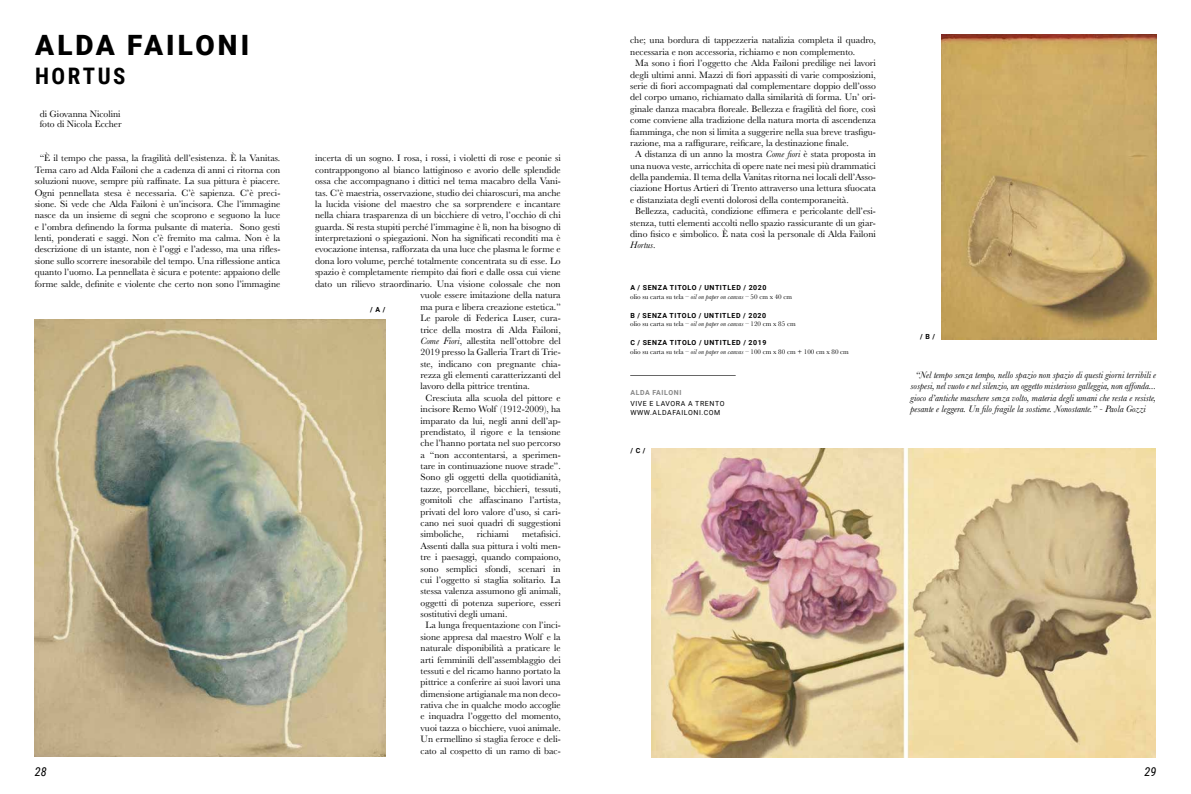
<style>
.page{position:relative;width:1191px;height:794px;background:#fff}
.page>*{position:absolute;margin:0;border:0;box-sizing:border-box;transform-origin:0 0}
.t1{font:900 28px "Roboto";letter-spacing:.105em;color:#000}
.t2{font:700 22.75px "Roboto Condensed";letter-spacing:.11em;color:#000}
.t3{font:italic 12.25px "Roboto Condensed";color:#000}
.t4{font:9.62px/11.4px "Baskerville";color:#000}
.t5{font:italic 9.62px/11.4px "Baskerville";color:#000;text-align:justify}
.t6{font:7px "Baskerville";color:#000}
.t7{font:700 7px "Roboto";letter-spacing:.085em;color:#000}
.t8{font:7px/8.8px "Roboto";letter-spacing:.085em;color:#000}
.t9{font:700 7px "Roboto";letter-spacing:.085em;color:#878787}
.s1{font-style:italic}
.s2{font-style:normal}
</style>
<div class="page">
<hr style="left:630px;top:375px;width:105px;height:1px;background:#000">
<img style="left:35px;top:319px;width:350px;height:437px">
<img style="left:941px;top:35px;width:215px;height:304px">
<img style="left:652px;top:448px;width:503px;height:309px">
<h1 class="t1" style="left:35px;top:29px;width:215px">ALDA FAILONI</h1>
<h2 class="t2" style="left:35px;top:63px;width:92px">HORTUS</h2>
<p class="t4" style="left:40px;top:109px;width:83px;line-height:9.6px">di Giovanna Nicolini foto di Nicola Eccher</p>
<p class="t4" style="left:35px;top:152px;width:247px;text-align:center">“È il tempo che passa, la fragilità dell’esistenza. È la Vanitas.<br>Tema caro ad Alda Failoni che a cadenza di anni ci ritorna con soluzioni nuove, sempre più raffinate. La sua pittura è piacere.<br>Ogni pennellata stesa è necessaria. C’è sapienza. C’è preci&shy;sione. Si vede che Alda Failoni è un’incisora. Che l’immagine nasce da un insieme di segni che scoprono e seguono la luce e l’ombra definendo la forma pulsante di materia. Sono gesti lenti, ponderati e saggi. Non c’è fremito ma calma. Non è la descrizione di un istante, non è l’oggi e l’adesso, ma una rifles&shy;sione sullo scorrere inesorabile del tempo. Una riflessione antica quanto l’uomo. La pennellata è sicura e potente: appaiono delle forme salde, definite e violente che certo non sono l’immagine</p>
<p class="t4" style="left:315px;top:153px;width:247px">incerta di un sogno. I rosa, i rossi, i violetti di rose e peonie si</p>
<p class="t4" style="left:315px;top:164px;width:247px">contrappongono al bianco lattiginoso e avorio delle splendide</p>
<p class="t4" style="left:315px;top:175px;width:247px">ossa che accompagnano i dittici nel tema macabro della Vani-</p>
<p class="t4" style="left:315px;top:187px;width:247px">tas. C’è maestria, osservazione, studio dei chiaroscuri, ma anche</p>
<p class="t4" style="left:315px;top:198px;width:247px">la lucida visione del maestro che sa sorprendere e incantare</p>
<p class="t4" style="left:315px;top:209px;width:247px">nella chiara trasparenza di un bicchiere di vetro, l’occhio di chi</p>
<p class="t4" style="left:315px;top:221px;width:247px">guarda. Si resta stupiti perché l’immagine è lì, non ha bisogno di</p>
<p class="t4" style="left:315px;top:232px;width:247px">interpretazioni o spiegazioni. Non ha significati reconditi ma è</p>
<p class="t4" style="left:315px;top:244px;width:247px">evocazione intensa, rafforzata da una luce che plasma le forme e</p>
<p class="t4" style="left:315px;top:255px;width:247px">dona loro volume, perché totalmente concentrata su di esse. Lo</p>
<p class="t4" style="left:315px;top:266px;width:247px">spazio è completamente riempito dai fiori e dalle ossa cui viene</p>
<p class="t4" style="left:315px;top:278px;width:247px">dato un rilievo straordinario. Una visione colossale che non</p>
<p class="t4" style="left:420px;top:289px;width:142px">vuole essere imitazione della natura</p>
<p class="t4" style="left:420px;top:301px;width:142px">ma pura e libera creazione estetica.”</p>
<p class="t4" style="left:420px;top:312px;width:142px">Le parole di Federica Luser, cura-</p>
<p class="t4" style="left:420px;top:324px;width:142px">trice della mostra di Alda Failoni,</p>
<p class="t4" style="left:420px;top:335px;width:142px"><span class="s1">Come Fiori</span>, allestita nell’ottobre del</p>
<p class="t4" style="left:420px;top:346px;width:142px">2019 presso la Galleria Trart di Trie-</p>
<p class="t4" style="left:420px;top:358px;width:142px">ste, indicano con pregnante chia-</p>
<p class="t4" style="left:420px;top:369px;width:142px">rezza gli elementi caratterizzanti del</p>
<p class="t4" style="left:420px;top:380px;width:111px">lavoro della pittrice trentina.</p>
<p class="t4" style="left:425px;top:392px;width:137px">Cresciuta alla scuola del pittore e</p>
<p class="t4" style="left:420px;top:403px;width:142px">incisore Remo Wolf (1912-2009), ha</p>
<p class="t4" style="left:420px;top:415px;width:142px">imparato da lui, negli anni dell’ap-</p>
<p class="t4" style="left:420px;top:426px;width:142px">prendistato, il rigore e la tensione</p>
<p class="t4" style="left:420px;top:437px;width:142px">che l’hanno portata nel suo percorso</p>
<p class="t4" style="left:420px;top:449px;width:142px">a “non accontentarsi, a sperimen-</p>
<p class="t4" style="left:420px;top:460px;width:142px">tare in continuazione nuove strade”.</p>
<p class="t4" style="left:420px;top:471px;width:142px">Sono gli oggetti della quotidianità,</p>
<p class="t4" style="left:420px;top:483px;width:142px">tazze, porcellane, bicchieri, tessuti,</p>
<p class="t4" style="left:420px;top:494px;width:142px">gomitoli che affascinano l’artista,</p>
<p class="t4" style="left:420px;top:506px;width:142px">privati del loro valore d’uso, si cari-</p>
<p class="t4" style="left:420px;top:517px;width:142px">cano nei suoi quadri di suggestioni</p>
<p class="t4" style="left:420px;top:528px;width:45px">simboliche,</p>
<p class="t4" style="left:477px;top:528px;width:34px">richiami</p>
<p class="t4" style="left:522px;top:528px;width:40px">metafisici.</p>
<p class="t4" style="left:420px;top:540px;width:142px">Assenti dalla sua pittura i volti men-</p>
<p class="t4" style="left:420px;top:551px;width:142px">tre i paesaggi, quando compaiono,</p>
<p class="t4" style="left:420px;top:562px;width:142px">sono semplici sfondi, scenari in</p>
<p class="t4" style="left:420px;top:574px;width:142px">cui l’oggetto si staglia solitario. La</p>
<p class="t4" style="left:420px;top:585px;width:142px">stessa valenza assumono gli animali,</p>
<p class="t4" style="left:420px;top:597px;width:142px">oggetti di potenza superiore, esseri</p>
<p class="t4" style="left:420px;top:608px;width:88px">sostitutivi degli umani.</p>
<p class="t4" style="left:425px;top:619px;width:137px">La lunga frequentazione con l’inci-</p>
<p class="t4" style="left:420px;top:631px;width:142px">sione appresa dal maestro Wolf e la</p>
<p class="t4" style="left:420px;top:642px;width:142px">naturale disponibilità a praticare le</p>
<p class="t4" style="left:420px;top:653px;width:142px">arti femminili dell’assemblaggio dei</p>
<p class="t4" style="left:420px;top:665px;width:142px">tessuti e del ricamo hanno portato la</p>
<p class="t4" style="left:420px;top:676px;width:142px">pittrice a conferire ai suoi lavori una</p>
<p class="t4" style="left:420px;top:688px;width:142px">dimensione artigianale ma non deco-</p>
<p class="t4" style="left:420px;top:699px;width:142px">rativa che in qualche modo accoglie</p>
<p class="t4" style="left:420px;top:710px;width:142px">e inquadra l’oggetto del momento,</p>
<p class="t4" style="left:420px;top:722px;width:142px">vuoi tazza o bicchiere, vuoi animale.</p>
<p class="t4" style="left:420px;top:733px;width:142px">Un ermellino si staglia feroce e deli-</p>
<p class="t4" style="left:420px;top:745px;width:142px">cato al cospetto di un ramo di bac-</p>
<p class="t7" style="left:370px;top:306px;width:17px">/ A /</p>
<p class="t4" style="left:630px;top:35px;width:247px">che; una bordura di tappezzeria natalizia completa il quadro,</p>
<p class="t4" style="left:630px;top:46px;width:226px">necessaria e non accessoria, richiamo e non complemento.</p>
<p class="t4" style="left:635px;top:57px;width:242px">Ma sono i fiori l’oggetto che Alda Failoni predilige nei lavori</p>
<p class="t4" style="left:630px;top:69px;width:247px">degli ultimi anni. Mazzi di fiori appassiti di varie composizioni,</p>
<p class="t4" style="left:630px;top:80px;width:247px">serie di fiori accompagnati dal complementare doppio dell’osso</p>
<p class="t4" style="left:630px;top:92px;width:247px">del corpo umano, richiamato dalla similarità di forma. Un’ ori-</p>
<p class="t4" style="left:630px;top:103px;width:247px">ginale danza macabra floreale. Bellezza e fragilità del fiore, così</p>
<p class="t4" style="left:630px;top:114px;width:247px">come conviene alla tradizione della natura morta di ascendenza</p>
<p class="t4" style="left:630px;top:126px;width:247px">fiamminga, che non si limita a suggerire nella sua breve trasfigu-</p>
<p class="t4" style="left:630px;top:137px;width:220px">razione, ma a raffigurare, reificare, la destinazione finale.</p>
<p class="t4" style="left:635px;top:148px;width:242px">A distanza di un anno la mostra <span class="s1">Come fiori</span> è stata proposta in</p>
<p class="t4" style="left:630px;top:160px;width:247px">una nuova veste, arricchita di opere nate nei mesi più drammatici</p>
<p class="t4" style="left:630px;top:171px;width:247px">della pandemia. Il tema della Vanitas ritorna nei locali dell’Asso-</p>
<p class="t4" style="left:630px;top:183px;width:247px">ciazione Hortus Artieri di Trento attraverso una lettura sfuocata</p>
<p class="t4" style="left:630px;top:194px;width:220px">e distanziata degli eventi dolorosi della contemporaneità.</p>
<p class="t4" style="left:635px;top:205px;width:242px">Bellezza, caducità, condizione effimera e pericolante dell’esi-</p>
<p class="t4" style="left:630px;top:217px;width:247px">stenza, tutti elementi accolti nello spazio rassicurante di un giar-</p>
<p class="t4" style="left:630px;top:228px;width:247px">dino fisico e simbolico. È nata così la personale di Alda Failoni</p>
<p class="t5" style="left:630px;top:240px;width:27px">Hortus<span class="s2">.</span></p>
<p class="t7" style="left:630px;top:284px;width:138px">A / SENZA TITOLO / UNTITLED / 2020</p>
<p class="t6" style="left:630px;top:293px;width:163px">olio su carta su tela – <span class="s1">oil on paper on canvas</span> – 50 cm x 40 cm</p>
<p class="t7" style="left:630px;top:311px;width:137px">B / SENZA TITOLO / UNTITLED / 2020</p>
<p class="t6" style="left:630px;top:320px;width:167px">olio su carta su tela – <span class="s1">oil on paper on canvas</span> – 120 cm x 85 cm</p>
<p class="t7" style="left:630px;top:338px;width:137px">C / SENZA TITOLO / UNTITLED / 2019</p>
<p class="t6" style="left:630px;top:347px;width:220px">olio su carta su tela – <span class="s1">oil on paper on canvas</span> – 100 cm x 80 cm + 100 cm x 80 cm</p>
<p class="t9" style="left:630px;top:388px;width:53px">ALDA FAILONI</p>
<p class="t8" style="left:630px;top:399px;width:96px">VIVE E LAVORA A TRENTO<br>WWW.ALDAFAILONI.COM</p>
<p class="t7" style="left:630px;top:447px;width:16px">/ C /</p>
<p class="t7" style="left:920px;top:332px;width:16px">/ B /</p>
<p class="t5" style="left:910px;top:369px;width:247px;text-indent:5px">“Nel tempo senza tempo, nello spazio non spazio di questi giorni terribili e sospesi, nel vuoto e nel silenzio, un oggetto misterioso galleggia, non affonda... gioco d’antiche maschere senza volto, materia degli umani che resta e resiste, pesante e leggera. Un filo fragile la sostiene. Nonostante.” - Paola Gozzi</p>
<p class="t3" style="left:35px;top:764px;width:13px">28</p>
<p class="t3" style="left:1144px;top:764px;width:13px">29</p>
</div>
